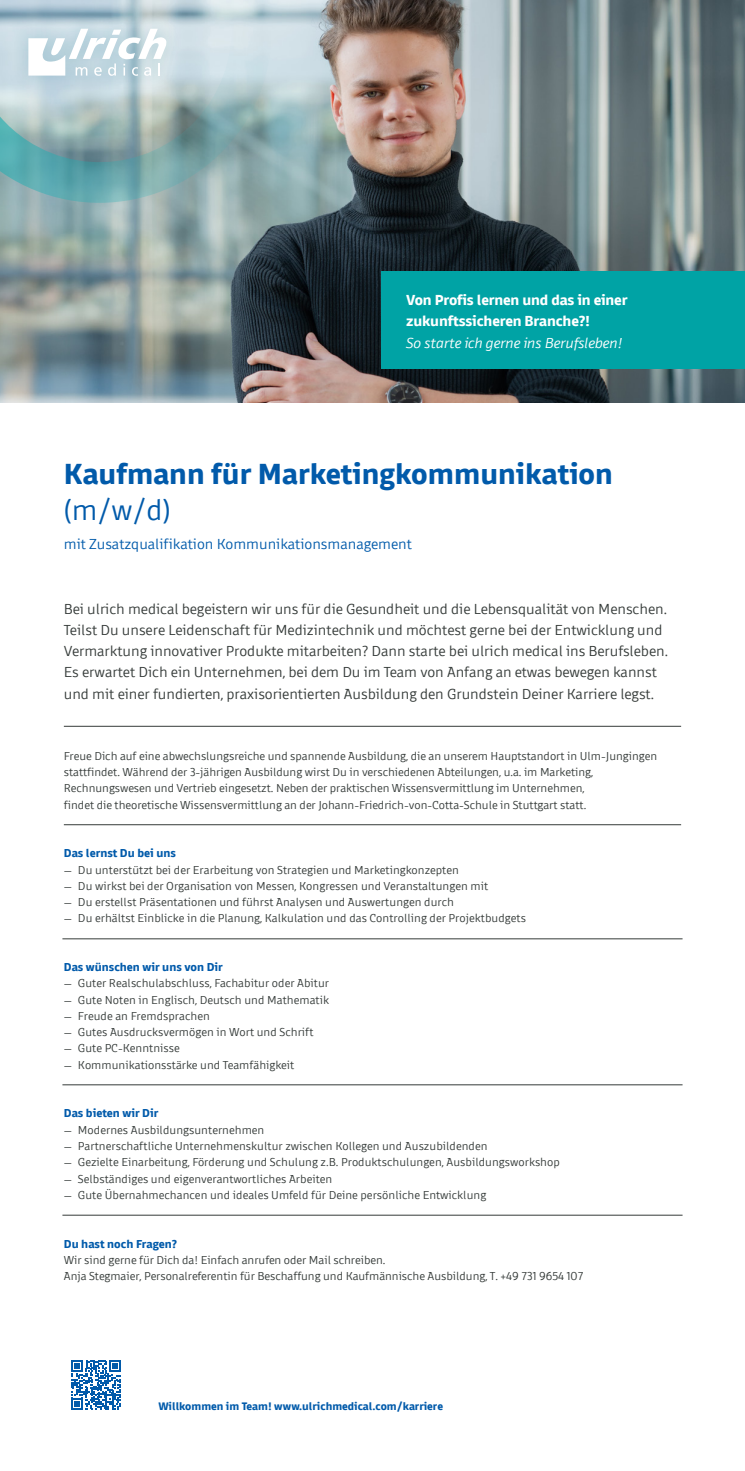
<style>
.page{position:relative;width:745px;height:1471px;background:#fff}
.page>*{position:absolute;margin:0;border:0;box-sizing:border-box;transform-origin:0 0}
.Stellentitel{font:700 30px/36px "Domotika Pro";color:#015aaa}
.Einleitung{font:300 15px/21.2px "Domotika Pro";color:#353b39}
.H3___12pt{font:700 15px/21.2px "Domotika Pro";letter-spacing:-.01em;color:#fff}
.Stellentitel-2{font:300 15px "Domotika Pro";color:#015aaa}
.H3___12pt-2{font:italic 300 15px "Domotika Pro";color:#fff}
.Zwischentitel{font:300 11.88px/16.2px "Domotika Pro";letter-spacing:.005em;color:#353b39}
.Fließtext{font:300 11.88px "Domotika Pro";color:#353b39}
.Zwischentitel-2{font:700 11.88px "Domotika Pro";color:#015aaa}
.Zwischentitel-3{font:700 11.25px "Domotika Pro";color:#015aaa}
.s1{font-weight:300}
.s2{font-weight:700;color:#015aaa}
</style>
<div class="page">
<img style="left:0;top:0;width:744px;height:403px">
<svg style="left:0;top:0;width:276px;height:227px;background:#9ab8bb"></svg>
<div style="left:12px;top:12px;width:170px;height:80px;background:#006c88;opacity:.18"></div>
<svg style="left:28px;top:29px;width:138px;height:47px"></svg>
<div style="left:381px;top:272px;width:363px;height:97px;background:#00a3a5"></div>
<svg style="left:71px;top:1360px;width:50px;height:50px"></svg>
<hr style="left:64px;top:726px;width:616px;height:1px;background:#353b39">
<hr style="left:64px;top:824px;width:616px;height:1px;background:#353b39">
<hr style="left:62px;top:1215px;width:620px;height:1px;background:#353b39">
<hr style="left:62px;top:938px;width:620px;height:1px;background:#353b39">
<hr style="left:62px;top:1084px;width:620px;height:1px;background:#353b39">
<p class="H3___12pt" style="left:406px;top:287px;width:223px">Von Profis lernen und das in einer zukunftssicheren Branche?!</p>
<p class="H3___12pt-2" style="left:406px;top:332px;width:218px">So starte ich gerne ins Berufsleben!</p>
<p class="Stellentitel" style="left:64px;top:452px;width:550px">Kaufmann für Marketingkommunikation <span class="s1">(m/w/d)</span></p>
<p class="Stellentitel-2" style="left:64px;top:532px;width:349px">mit Zusatzqualifikation Kommunikationsmanagement</p>
<p class="Einleitung" style="left:64px;top:596px;width:605px">Bei ulrich medical begeistern wir uns für die Gesundheit und die Lebensqualität von Menschen.<br>Teilst Du unsere Leidenschaft für Medizintechnik und möchtest gerne bei der Entwicklung und Vermarktung innovativer Produkte mitarbeiten? Dann starte bei ulrich medical ins Berufsleben.<br>Es erwartet Dich ein Unternehmen, bei dem Du im Team von Anfang an etwas bewegen kannst und mit einer fundierten, praxisorientierten Ausbildung den Grundstein Deiner Karriere legst.</p>
<p class="Zwischentitel" style="left:64px;top:746px;width:594px">Freue Dich auf eine abwechslungsreiche und spannende Ausbildung, die an unserem Hauptstandort in Ulm-Jungingen</p>
<p class="Zwischentitel" style="left:64px;top:763px;width:530px">stattfindet. Während der 3-jährigen Ausbildung wirst Du in verschiedenen Abteilungen, u.a. im Marketing,</p>
<p class="Zwischentitel" style="left:64px;top:779px;width:522px">Rechnungswesen und Vertrieb eingesetzt. Neben der praktischen Wissensvermittlung im Unternehmen,</p>
<p class="Zwischentitel" style="left:64px;top:795px;width:523px">findet die theoretische Wissensvermittlung an der Johann-Friedrich-von-Cotta-Schule in Stuttgart statt.</p>
<p class="Zwischentitel-2" style="left:64px;top:844px;width:113px">Das lernst Du bei uns</p>
<p class="Zwischentitel" style="left:64px;top:860px;width:396px">— Du unterstützt bei der Erarbeitung von Strategien und Marketingkonzepten</p>
<p class="Zwischentitel" style="left:64px;top:876px;width:425px">— Du wirkst bei der Organisation von Messen, Kongressen und Veranstaltungen mit</p>
<p class="Zwischentitel" style="left:64px;top:893px;width:391px">— Du erstellst Präsentationen und führst Analysen und Auswertungen durch</p>
<p class="Zwischentitel" style="left:64px;top:909px;width:463px">— Du erhältst Einblicke in die Planung, Kalkulation und das Controlling der Projektbudgets</p>
<p class="Zwischentitel-2" style="left:64px;top:957px;width:160px">Das wünschen wir uns von Dir</p>
<p class="Zwischentitel" style="left:64px;top:974px;width:266px">— Guter Realschulabschluss, Fachabitur oder Abitur</p>
<p class="Zwischentitel" style="left:64px;top:990px;width:266px">— Gute Noten in Englisch, Deutsch und Mathematik</p>
<p class="Zwischentitel" style="left:64px;top:1006px;width:147px">— Freude an Fremdsprachen</p>
<p class="Zwischentitel" style="left:64px;top:1023px;width:251px">— Gutes Ausdrucksvermögen in Wort und Schrift</p>
<p class="Zwischentitel" style="left:64px;top:1039px;width:117px">— Gute PC-Kenntnisse</p>
<p class="Zwischentitel" style="left:64px;top:1055px;width:232px">— Kommunikationsstärke und Teamfähigkeit</p>
<p class="Zwischentitel-2" style="left:64px;top:1104px;width:96px">Das bieten wir Dir</p>
<p class="Zwischentitel" style="left:64px;top:1120px;width:202px">— Modernes Ausbildungsunternehmen</p>
<p class="Zwischentitel" style="left:64px;top:1136px;width:425px">— Partnerschaftliche Unternehmenskultur zwischen Kollegen und Auszubildenden</p>
<p class="Zwischentitel" style="left:64px;top:1153px;width:497px">— Gezielte Einarbeitung, Förderung und Schulung z.B. Produktschulungen, Ausbildungsworkshop</p>
<p class="Zwischentitel" style="left:64px;top:1169px;width:270px">— Selbständiges und eigenverantwortliches Arbeiten</p>
<p class="Zwischentitel" style="left:64px;top:1185px;width:423px">— Gute Übernahmechancen und ideales Umfeld für Deine persönliche Entwicklung</p>
<p class="Zwischentitel" style="left:64px;top:1234px;width:323px"><span class="s2">Du hast noch Fragen?<br></span>Wir sind gerne für Dich da! Einfach anrufen oder Mail schreiben.</p>
<p class="Fließtext" style="left:64px;top:1267px;width:521px">Anja Stegmaier, Personalreferentin für Beschaffung und Kaufmännische Ausbildung, T. +49 731 9654 107</p>
<p class="Zwischentitel-3" style="left:158px;top:1397px;width:286px">Willkommen im Team! www.ulrichmedical.com/karriere</p>
</div>
